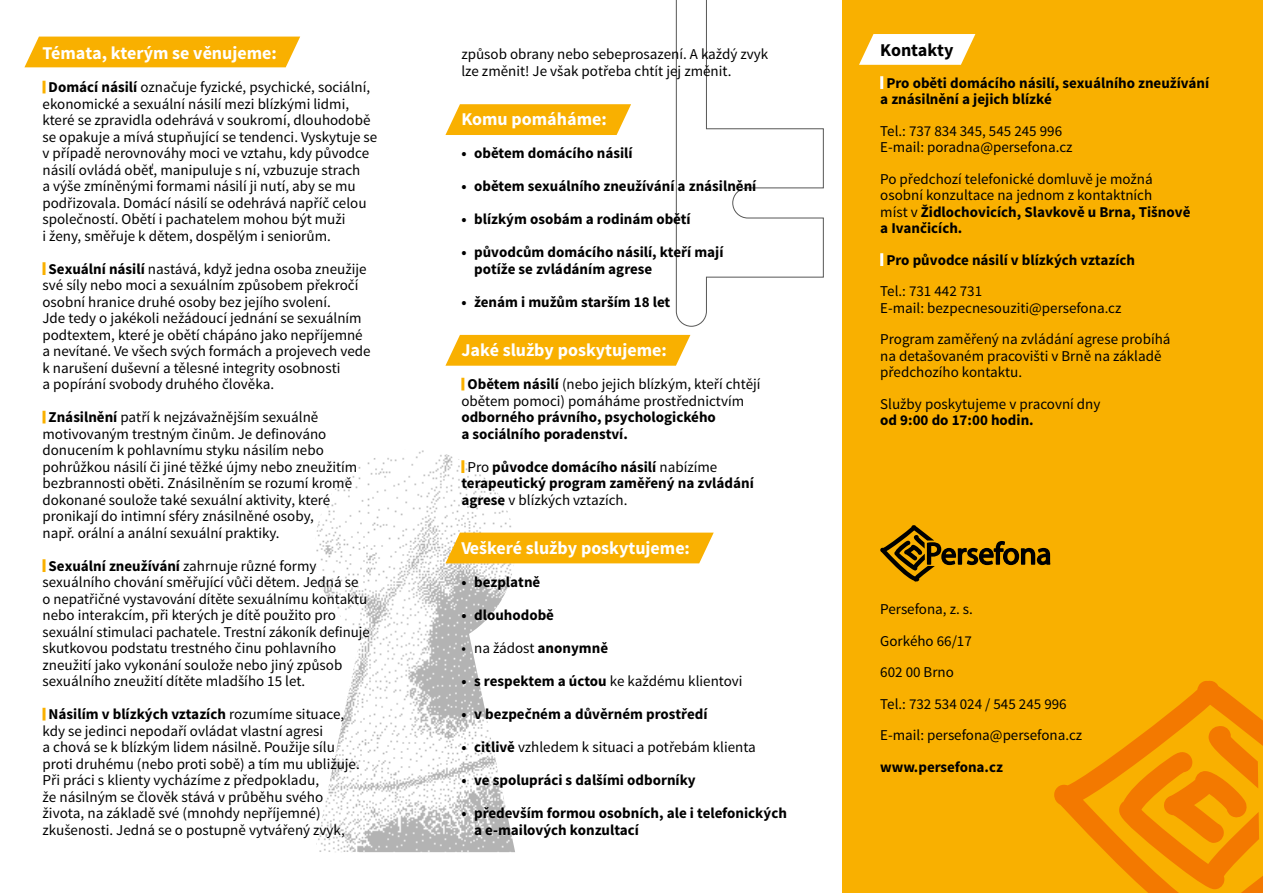
<style>
.page{position:relative;width:1263px;height:893px;background:#fff}
.page>*{position:absolute;margin:0;border:0;box-sizing:border-box;transform-origin:0 0}
.t1{font:700 18px "Source Sans Pro";color:#fff}
.t2{font:700 18px "Source Sans Pro";color:#000}
.t3{font:15px/16.5px "Source Sans Pro";color:#000}
.t4{font:700 15px/16.5px "Source Sans Pro";color:#000}
.s1{font-weight:700}
.s2{font-weight:400}
</style>
<div class="page">
<svg style="left:676px;top:0;width:148px;height:327px"></svg>
<svg style="left:316px;top:634px;width:199px;height:218px"></svg>
<img style="left:316px;top:450px;width:199px;height:184px">
<div style="left:842px;top:0;width:421px;height:893px;background:#f9b000"></div>
<div style="left:445px;top:533px;width:269px;height:30px;background:#f9b000"></div>
<div style="left:24px;top:37px;width:276px;height:30px;background:#f9b000"></div>
<svg style="left:445px;top:104px;width:186px;height:31px;background:#f9b615"></svg>
<svg style="left:445px;top:335px;width:245px;height:31px;background:#f9b511"></svg>
<svg style="left:859px;top:34px;width:116px;height:31px;background:#fef4de"></svg>
<svg style="left:880px;top:525px;width:170px;height:57px"></svg>
<svg style="left:1054px;top:680px;width:209px;height:213px"></svg>
<svg style="left:880px;top:76px;width:3px;height:13px"></svg>
<svg style="left:880px;top:253px;width:3px;height:13px"></svg>
<svg style="left:43px;top:81px;width:3px;height:12px"></svg>
<svg style="left:43px;top:262px;width:3px;height:13px"></svg>
<svg style="left:43px;top:411px;width:3px;height:12px"></svg>
<svg style="left:43px;top:559px;width:3px;height:13px"></svg>
<svg style="left:43px;top:708px;width:3px;height:12px"></svg>
<svg style="left:461px;top:378px;width:3px;height:12px"></svg>
<svg style="left:461px;top:460px;width:3px;height:13px"></svg>
<p class="t1" style="left:43px;top:41px;width:236px">Témata, kterým se věnujeme:</p>
<p class="t3" style="left:43px;top:79px;width:336px;text-indent:6px"><span class="s1">Domácí násilí</span> označuje fyzické, psychické, sociální, ekonomické a sexuální násilí mezi blízkými lidmi, které se zpravidla odehrává v soukromí, dlouhodobě se opakuje a mívá stupňující se tendenci. Vyskytuje se v případě nerovnováhy moci ve vztahu, kdy původce násilí ovládá oběť, manipuluje s ní, vzbuzuje strach<br>a výše zmíněnými formami násilí ji nutí, aby se mu podřizovala. Domácí násilí se odehrává napříč celou společností. Obětí i pachatelem mohou být muži<br>i ženy, směřuje k dětem, dospělým i seniorům.</p>
<p class="t3" style="left:43px;top:261px;width:330px;text-indent:6px"><span class="s1">Sexuální násilí</span> nastává, když jedna osoba zneužije své síly nebo moci a sexuálním způsobem překročí osobní hranice druhé osoby bez jejího svolení.<br>Jde tedy o jakékoli nežádoucí jednání se sexuálním podtextem, které je obětí chápáno jako nepříjemné a nevítané. Ve všech svých formách a projevech vede k narušení duševní a tělesné integrity osobnosti<br>a popírání svobody druhého člověka.</p>
<p class="t3" style="left:43px;top:409px;width:316px;text-indent:6px"><span class="s1">Znásilnění</span> patří k nejzávažnějším sexuálně motivovaným trestným činům. Je definováno donucením k pohlavnímu styku násilím nebo pohrůžkou násilí či jiné těžké újmy nebo zneužitím bezbrannosti oběti. Znásilněním se rozumí kromě dokonané soulože také sexuální aktivity, které pronikají do intimní sféry znásilněné osoby,<br>např. orální a anální sexuální praktiky.</p>
<p class="t3" style="left:43px;top:558px;width:329px;text-indent:6px"><span class="s1">Sexuální zneužívání</span> zahrnuje různé formy sexuálního chování směřující vůči dětem. Jedná se o nepatřičné vystavování dítěte sexuálnímu kontaktu nebo interakcím, při kterých je dítě použito pro sexuální stimulaci pachatele. Trestní zákoník definuje skutkovou podstatu trestného činu pohlavního zneužití jako vykonání soulože nebo jiný způsob sexuálního zneužití dítěte mladšího 15 let.</p>
<p class="t3" style="left:43px;top:706px;width:319px;text-indent:6px"><span class="s1">Násilím v blízkých vztazích</span> rozumíme situace, kdy se jedinci nepodaří ovládat vlastní agresi<br>a chová se k blízkým lidem násilně. Použije sílu proti druhému (nebo proti sobě) a tím mu ubližuje.<br>Při práci s klienty vycházíme z předpokladu,<br>že násilným se člověk stává v průběhu svého života, na základě své (mnohdy nepříjemné) zkušenosti. Jedná se o postupně vytvářený zvyk,</p>
<p class="t3" style="left:461px;top:46px;width:308px">způsob obrany nebo sebeprosazení. A každý zvyk lze změnit! Je však potřeba chtít jej změnit.</p>
<p class="t1" style="left:461px;top:107px;width:147px">Komu pomáháme:</p>
<p class="t4" style="left:461px;top:145px;width:173px">• obětem domácího násilí</p>
<p class="t4" style="left:461px;top:178px;width:296px">• obětem sexuálního zneužívání a znásilnění</p>
<p class="t4" style="left:461px;top:211px;width:231px">• blízkým osobám a rodinám obětí</p>
<p class="t4" style="left:474px;top:244px;width:251px;text-indent:-13px">• původcům domácího násilí, kteří mají potíže se zvládáním agrese</p>
<p class="t4" style="left:461px;top:294px;width:210px">• ženám i mužům starším 18 let</p>
<p class="t1" style="left:461px;top:338px;width:207px">Jaké služby poskytujeme:</p>
<p class="t3" style="left:461px;top:376px;width:301px;text-indent:6px"><span class="s1">Obětem násilí</span> (nebo jejich blízkým, kteří chtějí obětem pomoci) pomáháme prostřednictvím</p>
<p class="t4" style="left:461px;top:409px;width:256px">odborného právního, psychologického a sociálního poradenství.</p>
<p class="t4" style="left:461px;top:459px;width:294px;text-indent:6px"><span class="s2">Pro</span> původce domácího násilí <span class="s2">nabízíme </span>terapeutický program zaměřený na zvládání agrese <span class="s2">v blízkých vztazích.</span></p>
<p class="t1" style="left:461px;top:536px;width:230px">Veškeré služby poskytujeme:</p>
<p class="t4" style="left:461px;top:574px;width:80px">• bezplatně</p>
<p class="t4" style="left:461px;top:607px;width:94px">• dlouhodobě</p>
<p class="t3" style="left:461px;top:640px;width:148px">• na žádost <span class="s1">anonymně</span></p>
<p class="t3" style="left:461px;top:673px;width:283px"><span class="s1">• s respektem a úctou</span> ke každému klientovi</p>
<p class="t4" style="left:461px;top:706px;width:248px">• v bezpečném a důvěrném prostředí</p>
<p class="t3" style="left:461px;top:739px;width:296px"><span class="s1">• citlivě</span> vzhledem k situaci a potřebám klienta</p>
<p class="t4" style="left:461px;top:772px;width:236px">• ve spolupráci s dalšími odborníky</p>
<p class="t4" style="left:474px;top:805px;width:314px;text-indent:-13px">• především formou osobních, ale i telefonických a e-mailových konzultací</p>
<p class="t2" style="left:880px;top:38px;width:75px">Kontakty</p>
<p class="t4" style="left:880px;top:75px;width:330px;text-indent:6px">Pro oběti domácího násilí, sexuálního zneužívání a znásilnění a jejich blízké</p>
<p class="t3" style="left:880px;top:123px;width:194px">Tel.: 737 834 345, 545 245 996<br>E-mail: poradna@persefona.cz</p>
<p class="t3" style="left:880px;top:171px;width:312px">Po předchozí telefonické domluvě je možná osobní konzultace na jednom z kontaktních<br>míst v <span class="s1">Židlochovicích, Slavkově u Brna, Tišnově a Ivančicích.</span></p>
<p class="t4" style="left:886px;top:252px;width:250px">Pro původce násilí v blízkých vztazích</p>
<p class="t3" style="left:880px;top:283px;width:243px">Tel.: 731 442 731<br>E-mail: bezpecnesouziti@persefona.cz</p>
<p class="t3" style="left:880px;top:331px;width:292px">Program zaměřený na zvládání agrese probíhá na detašovaném pracovišti v Brně na základě předchozího kontaktu.</p>
<p class="t3" style="left:880px;top:396px;width:222px">Služby poskytujeme v pracovní dny</p>
<p class="t4" style="left:880px;top:412px;width:155px">od 9:00 do 17:00 hodin.</p>
<p class="t3" style="left:880px;top:594px;width:204px;line-height:31.5px">Persefona, z. s.<br>Gorkého 66/17<br>602 00 Brno<br>Tel.: 732 534 024 / 545 245 996<br>E-mail: persefona@persefona.cz</p>
<p class="t4" style="left:880px;top:759px;width:124px">www.persefona.cz</p>
</div>
